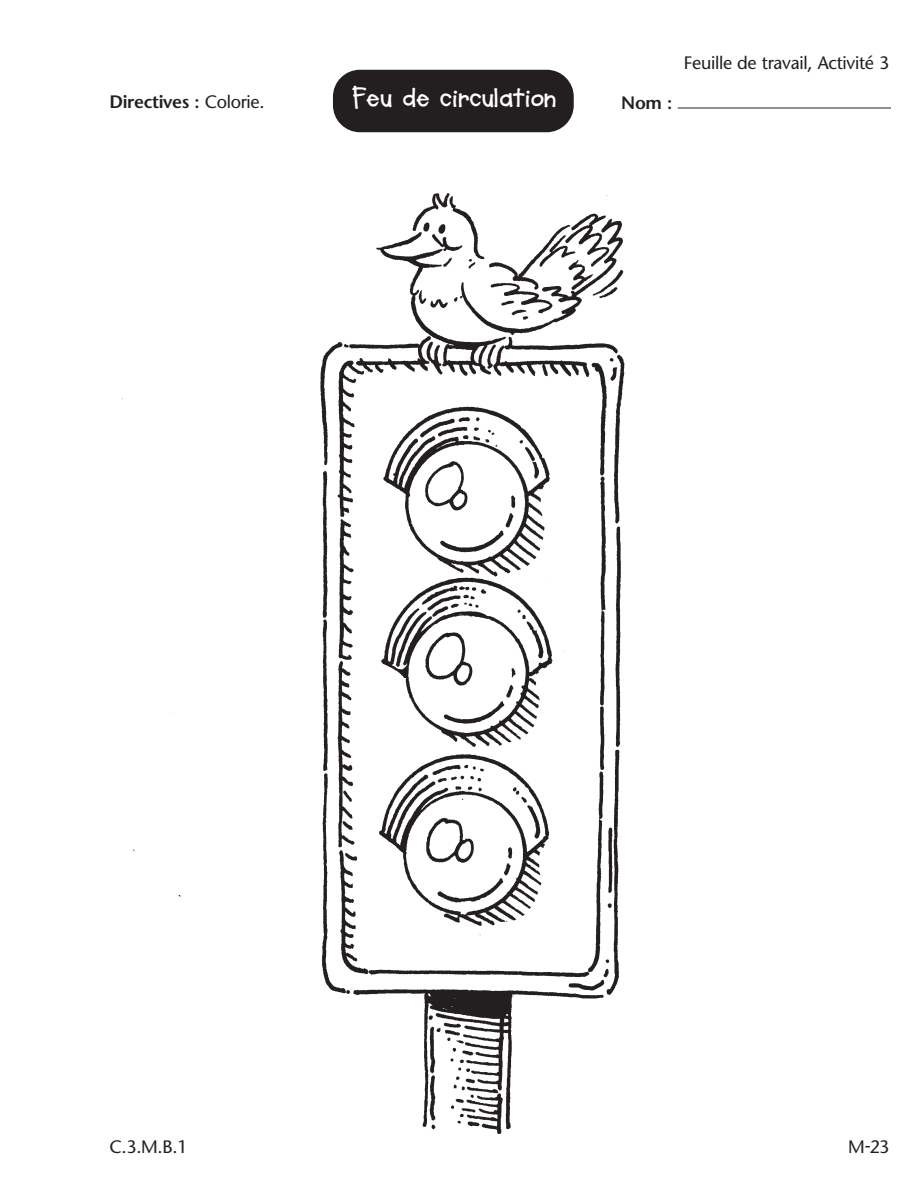
<style>
.page{position:relative;width:918px;height:1188px;background:#fff}
.page>*{position:absolute;margin:0;border:0;box-sizing:border-box;transform-origin:0 0}
.t1{font:700 27px "Soup Bone";color:#fff}
.t2{font:18px "Stone Sans";letter-spacing:-.015em;color:#231f20}
.t3{font:600 18px "Stone Sans";letter-spacing:-.015em;color:#231f20}
.s1{font-weight:400}
</style>
<div class="page">
<img style="left:122px;top:114px;width:503px;height:1020px">
<div style="left:333px;top:70px;width:241px;height:62px;background:#231f20;border-radius:27px"></div>
<hr style="left:678px;top:108px;width:213px;height:1px;background:#231f20">
<h1 class="t1" style="left:352px;top:81px;width:205px">Feu de circulation</h1>
<p class="t3" style="left:110px;top:94px;width:157px">Directives : <span class="s1">Colorie.</span></p>
<p class="t3" style="left:621px;top:96px;width:53px">Nom :</p>
<p class="t2" style="left:684px;top:55px;width:207px">Feuille de travail, Activité 3</p>
<p class="t2" style="left:110px;top:1140px;width:80px">C.3.M.B.1</p>
<p class="t2" style="left:848px;top:1140px;width:43px">M-23</p>
</div>
